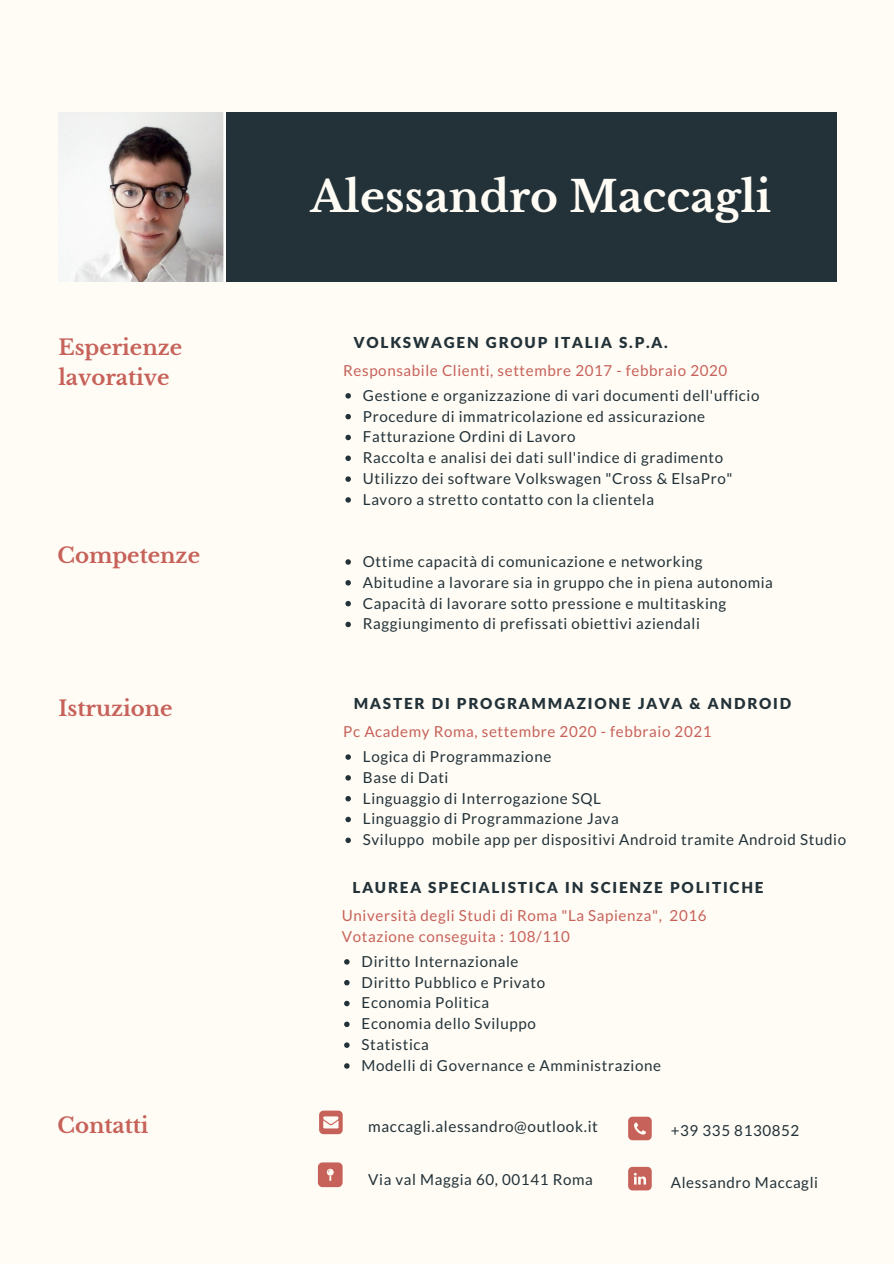
<style>
.page{position:relative;width:894px;height:1264px;background:#fff}
.page>*{position:absolute;margin:0;border:0;box-sizing:border-box;transform-origin:0 0}
.t1{font:700 42.45px "Libre Baskerville";color:#fffbf5}
.t2{font:700 21.15px/29.5px "Libre Baskerville";color:#c66259}
.t3{font:15.3px "Lato";letter-spacing:.04em;color:#223238}
.t4{font:15.15px "Lato";letter-spacing:.04em;color:#223238}
.t5{font:15.15px/20.9px "Lato";letter-spacing:.04em;color:#c66259}
.t6{font:900 15.15px "Lato Latin";letter-spacing:.12em;color:#223238}
</style>
<div class="page">
<div style="left:0;top:0;width:893px;height:1263px;background:#fffbf5"></div>
<div style="left:58px;top:112px;width:778px;height:169px;background:#223238"></div>
<svg style="left:319px;top:1110px;width:23px;height:24px"></svg>
<svg style="left:628px;top:1116px;width:23px;height:24px"></svg>
<svg style="left:318px;top:1162px;width:24px;height:25px"></svg>
<svg style="left:628px;top:1166px;width:23px;height:24px"></svg>
<img style="left:58px;top:112px;width:167px;height:169px">
<svg style="left:345px;top:393px;width:6px;height:5px"></svg>
<svg style="left:345px;top:414px;width:6px;height:5px"></svg>
<svg style="left:345px;top:435px;width:6px;height:5px"></svg>
<svg style="left:345px;top:455px;width:6px;height:6px"></svg>
<svg style="left:345px;top:476px;width:6px;height:6px"></svg>
<svg style="left:345px;top:497px;width:6px;height:5px"></svg>
<svg style="left:345px;top:559px;width:6px;height:5px"></svg>
<svg style="left:345px;top:580px;width:6px;height:5px"></svg>
<svg style="left:345px;top:601px;width:6px;height:5px"></svg>
<svg style="left:345px;top:621px;width:6px;height:6px"></svg>
<svg style="left:345px;top:754px;width:6px;height:5px"></svg>
<svg style="left:345px;top:775px;width:6px;height:5px"></svg>
<svg style="left:345px;top:796px;width:6px;height:5px"></svg>
<svg style="left:345px;top:816px;width:6px;height:6px"></svg>
<svg style="left:345px;top:837px;width:6px;height:6px"></svg>
<svg style="left:344px;top:959px;width:5px;height:5px"></svg>
<svg style="left:344px;top:980px;width:5px;height:5px"></svg>
<svg style="left:344px;top:1000px;width:5px;height:6px"></svg>
<svg style="left:344px;top:1021px;width:5px;height:6px"></svg>
<svg style="left:344px;top:1042px;width:5px;height:5px"></svg>
<svg style="left:344px;top:1063px;width:5px;height:5px"></svg>
<p class="t1" style="left:310px;top:171px;width:462px">Alessandro Maccagli</p>
<p class="t2" style="left:58px;top:333px;width:125px">Esperienze lavorative</p>
<p class="t6" style="left:354px;top:336px;width:315px">VOLKSWAGEN GROUP ITALIA S.P.A.</p>
<p class="t5" style="left:343px;top:359px;width:385px">Responsabile Clienti, settembre 2017 - febbraio 2020</p>
<p class="t4" style="left:363px;top:386px;width:398px">Gestione e organizzazione di vari documenti dell'ufficio</p>
<p class="t4" style="left:363px;top:406px;width:343px">Procedure di immatricolazione ed assicurazione</p>
<p class="t4" style="left:363px;top:427px;width:214px">Fatturazione Ordini di Lavoro</p>
<p class="t4" style="left:363px;top:448px;width:361px">Raccolta e analisi dei dati sull'indice di gradimento</p>
<p class="t4" style="left:363px;top:469px;width:371px">Utilizzo dei software Volkswagen "Cross &amp; ElsaPro"</p>
<p class="t4" style="left:363px;top:490px;width:292px">Lavoro a stretto contatto con la clientela</p>
<p class="t2" style="left:57px;top:541px;width:144px">Competenze</p>
<p class="t4" style="left:363px;top:552px;width:341px">Ottime capacità di comunicazione e networking</p>
<p class="t4" style="left:363px;top:573px;width:411px">Abitudine a lavorare sia in gruppo che in piena autonomia</p>
<p class="t4" style="left:363px;top:593px;width:365px">Capacità di lavorare sotto pressione e multitasking</p>
<p class="t4" style="left:363px;top:614px;width:338px">Raggiungimento di prefissati obiettivi aziendali</p>
<p class="t2" style="left:58px;top:694px;width:116px">Istruzione</p>
<p class="t6" style="left:354px;top:697px;width:439px">MASTER DI PROGRAMMAZIONE JAVA &amp; ANDROID</p>
<p class="t5" style="left:343px;top:720px;width:370px">Pc Academy Roma, settembre 2020 - febbraio 2021</p>
<p class="t4" style="left:363px;top:747px;width:190px">Logica di Programmazione</p>
<p class="t4" style="left:363px;top:767px;width:87px">Base di Dati</p>
<p class="t4" style="left:363px;top:788px;width:239px">Linguaggio di Interrogazione SQL</p>
<p class="t4" style="left:363px;top:809px;width:257px">Linguaggio di Programmazione Java</p>
<p class="t4" style="left:363px;top:830px;width:484px">Sviluppo mobile app per dispositivi Android tramite Android Studio</p>
<p class="t6" style="left:352px;top:881px;width:412px">LAUREA SPECIALISTICA IN SCIENZE POLITICHE</p>
<p class="t5" style="left:342px;top:904px;width:366px">Università degli Studi di Roma "La Sapienza", 2016<br>Votazione conseguita : 108/110</p>
<p class="t4" style="left:361px;top:951px;width:158px">Diritto Internazionale</p>
<p class="t4" style="left:361px;top:972px;width:185px">Diritto Pubblico e Privato</p>
<p class="t4" style="left:361px;top:993px;width:129px">Economia Politica</p>
<p class="t4" style="left:361px;top:1014px;width:175px">Economia dello Sviluppo</p>
<p class="t4" style="left:361px;top:1035px;width:69px">Statistica</p>
<p class="t4" style="left:361px;top:1055px;width:301px">Modelli di Governance e Amministrazione</p>
<p class="t2" style="left:57px;top:1110px;width:92px">Contatti</p>
<p class="t3" style="left:368px;top:1116px;width:231px">maccagli.alessandro@outlook.it</p>
<p class="t4" style="left:670px;top:1120px;width:130px">+39 335 8130852</p>
<p class="t4" style="left:368px;top:1169px;width:226px">Via val Maggia 60, 00141 Roma</p>
<p class="t4" style="left:670px;top:1172px;width:149px">Alessandro Maccagli</p>
</div>
